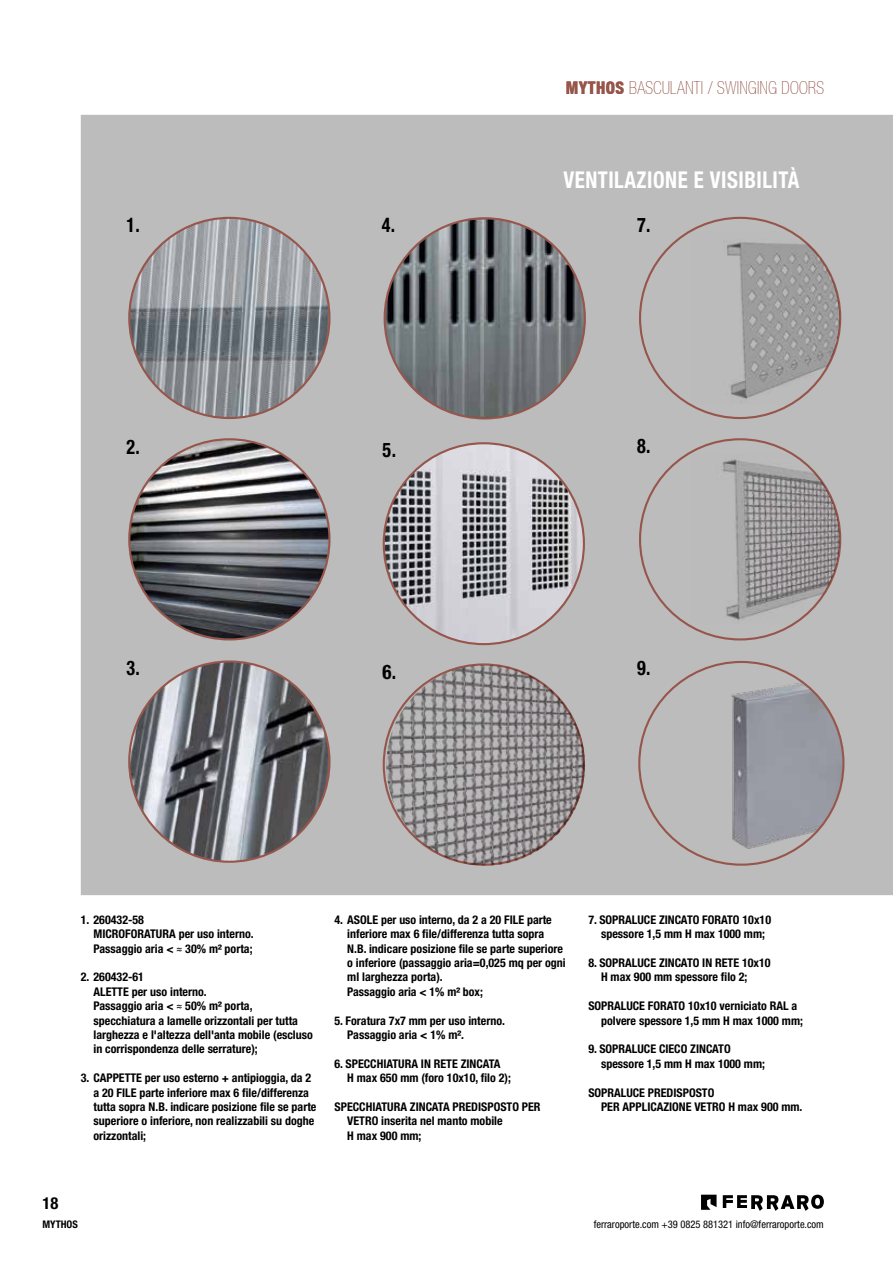
<style>
.page{position:relative;width:893px;height:1263px;background:#fff}
.page>*{position:absolute;margin:0;border:0;box-sizing:border-box;transform-origin:0 0}
.t1{font:700 condensed 23.25px "Helvetica Neue LT Std";letter-spacing:.025em;color:#fff;scale:.9 1}
.t2{font:700 condensed 20.1px "Helvetica Neue LT Std";color:#000;scale:.9 1}
.t3{font:900 condensed 18px "Helvetica Neue LT";letter-spacing:.025em;color:#97564b;scale:.9 1}
.t4{font:700 condensed 16.5px "Helvetica Neue LT Std";color:#000}
.t5{font:700 condensed 12px/14.4px "Helvetica Neue LT Std";color:#000}
.t6{font:condensed 10.5px "Helvetica Neue LT Std";color:#000}
.t7{font:700 condensed 10.5px "Helvetica Neue LT Std";color:#000}
.s1{font-weight:800;font-size:17.4px}
</style>
<div class="page">
<svg style="left:723px;top:1195px;width:101px;height:16px"></svg>
<svg style="left:701px;top:1195px;width:15px;height:15px"></svg>
<div style="left:81px;top:115px;width:812px;height:780px;background:#bcbcbd"></div>
<img style="left:129px;top:439px;width:200px;height:200px;border-radius:100px">
<img style="left:129px;top:218px;width:200px;height:200px;border-radius:100px">
<img style="left:129px;top:661px;width:200px;height:201px;border-radius:100px">
<img style="left:691px;top:454px;width:149px;height:171px">
<img style="left:691px;top:231px;width:149px;height:173px">
<img style="left:672px;top:662px;width:171px;height:203px">
<img style="left:385px;top:218px;width:200px;height:200px;border-radius:100px">
<img style="left:386px;top:665px;width:199px;height:201px">
<img style="left:384px;top:443px;width:200px;height:201px;border-radius:100px">
<h3 class="t3" style="left:566px;top:78px;width:288px"><span class="s1">MYTHOS</span> BASCULANTI / SWINGING DOORS</h3>
<h1 class="t1" style="left:563px;top:165px;width:264px">VENTILAZIONE E VISIBILITÀ</h1>
<h2 class="t2" style="left:126px;top:212px;width:16px">1.</h2>
<h2 class="t2" style="left:637px;top:212px;width:16px">7.</h2>
<h2 class="t2" style="left:382px;top:213px;width:16px">4.</h2>
<h2 class="t2" style="left:126px;top:434px;width:16px">2.</h2>
<h2 class="t2" style="left:126px;top:656px;width:16px">3.</h2>
<h2 class="t2" style="left:383px;top:438px;width:16px">5.</h2>
<h2 class="t2" style="left:383px;top:660px;width:16px">6.</h2>
<h2 class="t2" style="left:637px;top:434px;width:16px">8.</h2>
<h2 class="t2" style="left:637px;top:656px;width:16px">9.</h2>
<p class="t5" style="left:94px;top:912px;width:162px;text-indent:-13px">1. 260432-58<br>MICROFORATURA per uso interno.<br>Passaggio aria &lt; ≈ 30% m² porta;</p>
<p class="t5" style="left:94px;top:970px;width:221px;text-indent:-13px">2. 260432-61<br>ALETTE per uso interno.<br>Passaggio aria &lt; ≈ 50% m² porta, specchiatura a lamelle orizzontali per tutta larghezza e l'altezza dell'anta mobile (escluso in corrispondenza delle serrature);</p>
<p class="t5" style="left:94px;top:1070px;width:224px;text-indent:-13px">3. CAPPETTE per uso esterno + antipioggia, da 2 a 20 FILE parte inferiore max 6 file/differenza tutta sopra N.B. indicare posizione file se parte superiore o inferiore, non realizzabili su doghe orizzontali;</p>
<p class="t5" style="left:347px;top:912px;width:220px;text-indent:-13px">4. ASOLE per uso interno, da 2 a 20 FILE parte inferiore max 6 file/differenza tutta sopra N.B. indicare posizione file se parte superiore o inferiore (passaggio aria=0,025 mq per ogni ml larghezza porta).<br>Passaggio aria &lt; 1% m² box;</p>
<p class="t5" style="left:347px;top:1013px;width:159px;text-indent:-13px">5. Foratura 7x7 mm per uso interno.<br>Passaggio aria &lt; 1% m².</p>
<p class="t5" style="left:347px;top:1056px;width:165px;text-indent:-13px">6. SPECCHIATURA IN RETE ZINCATA<br>H max 650 mm (foro 10x10, filo 2);</p>
<p class="t5" style="left:347px;top:1099px;width:195px;text-indent:-13px">SPECCHIATURA ZINCATA PREDISPOSTO PER<br>VETRO inserita nel manto mobile<br>H max 900 mm;</p>
<p class="t5" style="left:588px;top:912px;width:184px;text-align:center">7. SOPRALUCE ZINCATO FORATO 10x10 spessore 1,5 mm H max 1000 mm;</p>
<p class="t5" style="left:601px;top:955px;width:171px;text-indent:-13px">8. SOPRALUCE ZINCATO IN RETE 10x10<br>H max 900 mm spessore filo 2;</p>
<p class="t5" style="left:601px;top:998px;width:203px;text-indent:-13px">SOPRALUCE FORATO 10x10 verniciato RAL a polvere spessore 1,5 mm H max 1000 mm;</p>
<p class="t5" style="left:601px;top:1042px;width:165px;text-indent:-13px">9. SOPRALUCE CIECO ZINCATO spessore 1,5 mm H max 1000 mm;</p>
<p class="t5" style="left:601px;top:1085px;width:203px;text-indent:-13px">SOPRALUCE PREDISPOSTO<br>PER APPLICAZIONE VETRO H max 900 mm.</p>
<h3 class="t4" style="left:43px;top:1193px;width:17px">18</h3>
<p class="t7" style="left:43px;top:1218px;width:37px">MYTHOS</p>
<p class="t6" style="left:594px;top:1218px;width:232px">ferraroporte.com +39 0825 881321 info@ferraroporte.com</p>
</div>
